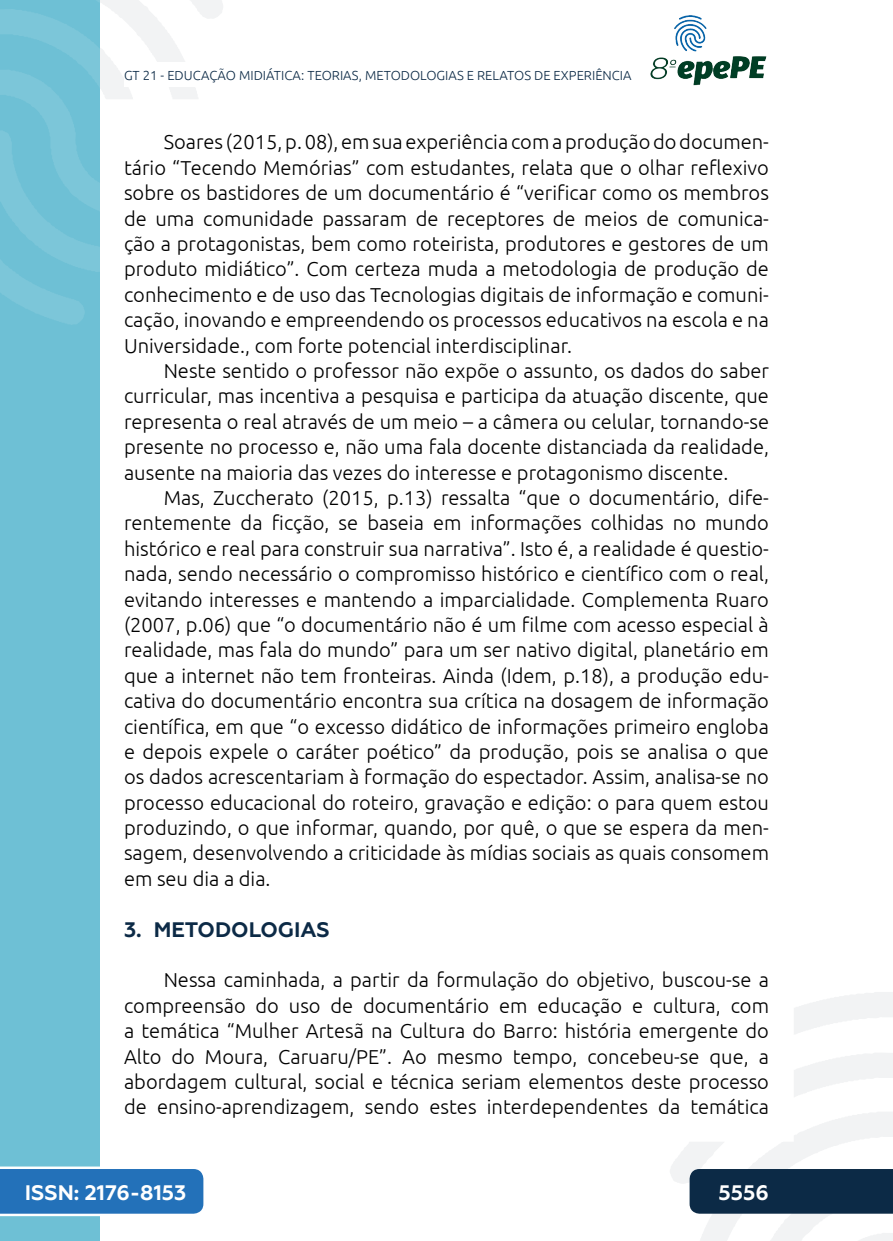
<style>
.page{position:relative;width:893px;height:1241px;background:#fff}
.page>*{position:absolute;margin:0;border:0;box-sizing:border-box;transform-origin:0 0}
.t1{font:700 21px "Geometria";color:#fff}
._13_SUBTÍTULO_2{font:700 21px "Geometria";color:#0c2a46}
._5_CORPO{font:300 20.12px/25.4px "Ubuntu";color:#000;text-align:justify}
.t2{font:300 13.12px "Ubuntu";color:#0c2a46}
</style>
<div class="page">
<svg style="left:670px;top:992px;width:223px;height:248px"></svg>
<svg style="left:99px;top:0;width:124px;height:324px"></svg>
<img style="left:650px;top:15px;width:117px;height:71px">
<div style="left:0;top:0;width:99px;height:1240px;background:#6ec0d5"></div>
<svg style="left:0;top:0;width:99px;height:325px"></svg>
<svg style="left:0;top:1166px;width:203px;height:49px;background:#367dbf"></svg>
<div style="left:690px;top:1168px;width:203px;height:45px;background:#0c2a46"></div>
<div style="left:124px;top:62px;width:516px;height:25px;background:#fff"></div>
<p class="t2" style="left:124px;top:67px;width:509px">GT 21 - EDUCAÇÃO MIDIÁTICA: TEORIAS, METODOLOGIAS E RELATOS DE EXPERIÊNCIA</p>
<p class="_5_CORPO" style="left:124px;top:129px;width:646px;text-indent:40px">Soares (2015, p. 08), em sua experiência com a produção do documen&shy;tário “Tecendo Memórias” com estudantes, relata que o olhar reflexivo sobre os bastidores de um documentário é “verificar como os membros de uma comunidade passaram de receptores de meios de comunica&shy;ção a protagonistas, bem como roteirista, produtores e gestores de um produto midiático”. Com certeza muda a metodologia de produção de conhecimento e de uso das Tecnologias digitais de informação e comuni&shy;cação, inovando e empreendendo os processos educativos na escola e na Universidade., com forte potencial interdisciplinar.</p>
<p class="_5_CORPO" style="left:124px;top:357px;width:646px;text-indent:40px">Neste sentido o professor não expõe o assunto, os dados do saber curricular, mas incentiva a pesquisa e participa da atuação discente, que representa o real através de um meio – a câmera ou celular, tornando-se presente no processo e, não uma fala docente distanciada da realidade, ausente na maioria das vezes do interesse e protagonismo discente.</p>
<p class="_5_CORPO" style="left:124px;top:484px;width:646px;text-indent:40px">Mas, Zuccherato (2015, p.13) ressalta “que o documentário, dife&shy;rentemente da ficção, se baseia em informações colhidas no mundo histórico e real para construir sua narrativa”. Isto é, a realidade é questio&shy;nada, sendo necessário o compromisso histórico e científico com o real, evitando interesses e mantendo a imparcialidade. Complementa Ruaro (2007, p.06) que “o documentário não é um filme com acesso especial à realidade, mas fala do mundo” para um ser nativo digital, planetário em que a internet não tem fronteiras. Ainda (Idem, p.18), a produção edu&shy;cativa do documentário encontra sua crítica na dosagem de informação científica, em que “o excesso didático de informações primeiro engloba e depois expele o caráter poético” da produção, pois se analisa o que os dados acrescentariam à formação do espectador. Assim, analisa-se no processo educacional do roteiro, gravação e edição: o para quem estou produzindo, o que informar, quando, por quê, o que se espera da men&shy;sagem, desenvolvendo a criticidade às mídias sociais as quais consomem em seu dia a dia.</p>
<p class="_13_SUBTÍTULO_2" style="left:124px;top:916px;width:207px">3. METODOLOGIAS</p>
<p class="_5_CORPO" style="left:124px;top:966px;width:646px;text-indent:40px">Nessa caminhada, a partir da formulação do objetivo, buscou-se a compreensão do uso de documentário em educação e cultura, com a temática “Mulher Artesã na Cultura do Barro: história emergente do Alto do Moura, Caruaru/PE”. Ao mesmo tempo, concebeu-se que, a abordagem cultural, social e técnica seriam elementos deste processo de ensino-aprendizagem, sendo estes interdependentes da temática</p>
<p class="t1" style="left:25px;top:1179px;width:163px">ISSN: 2176-8153</p>
<p class="t1" style="left:719px;top:1179px;width:52px">5556</p>
</div>
